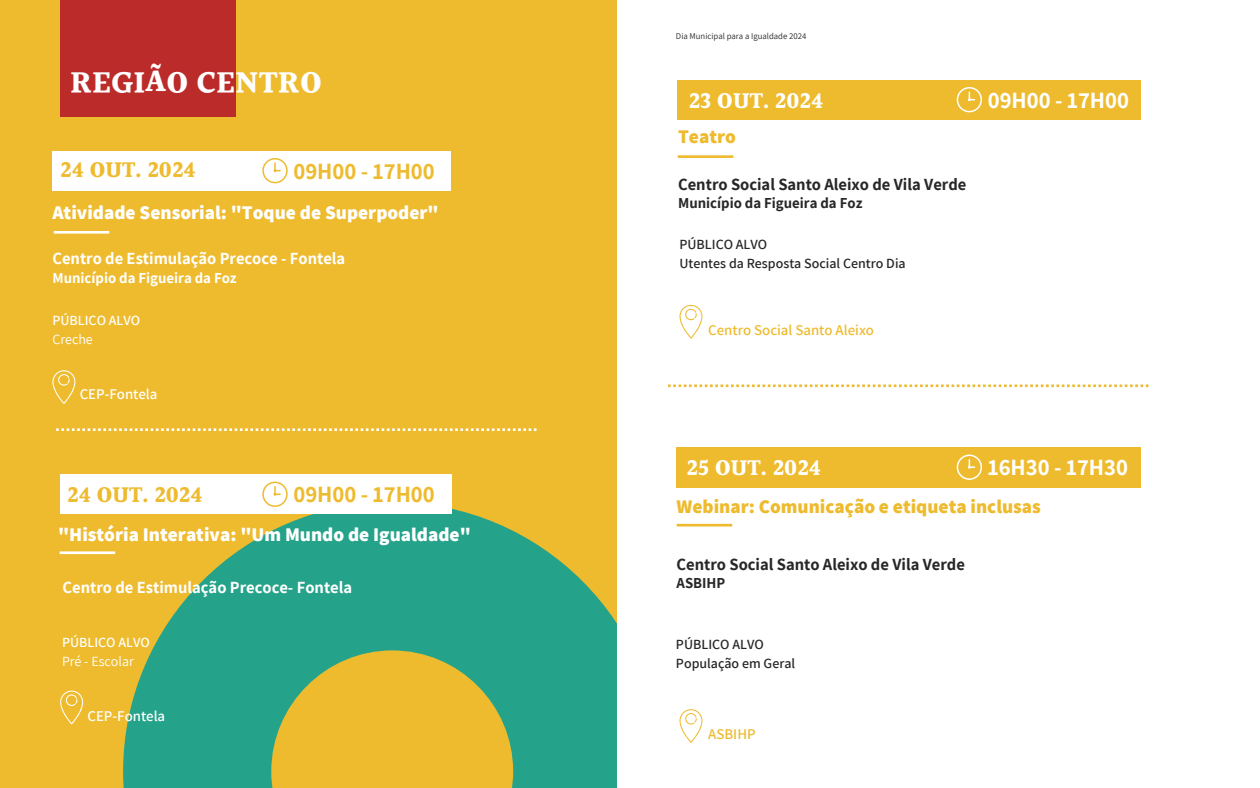
<style>
.page{position:relative;width:1260px;height:788px;background:#fff}
.page>*{position:absolute;margin:0;border:0;box-sizing:border-box;transform-origin:0 0}
.t1{font:700 31.5px "Halant";color:#fff}
.t2{font:700 22.75px "Assistant";color:#eebb2f}
.t3{font:700 22.75px "Assistant";color:#fff}
.t4{font:700 22.75px "Halant";color:#eebb2f}
.t5{font:700 22.75px "Halant";color:#fff}
.t6{font:800 19.25px "Assistant";color:#fff}
.t7{font:800 19.25px "Assistant";color:#eebb2f}
.t8{font:700 16.62px "Assistant";color:#fff}
.t9{font:700 16.62px "Assistant";color:#272727}
.t10{font:700 14.88px "Assistant";color:#272727}
.t11{font:600 14.88px "Assistant";color:#eebb2f}
.t12{font:700 14.88px "Assistant";color:#fff}
.t13{font:600 14.88px "Assistant";color:#fff}
.t14{font:600 14px/19.1px "Assistant";color:#272727}
.t15{font:600 14px "Assistant";color:#fff}
.t16{font:14px "Assistant";color:#fff}
.t17{font:8.75px "Assistant";color:#272727}
</style>
<div class="page">
<div style="left:0;top:0;width:623px;height:787px;background:#eebb2f"></div>
<svg style="left:123px;top:508px;width:494px;height:279px;fill:#25a38a"></svg>
<div style="left:617px;top:0;width:643px;height:787px;background:#fff"></div>
<div style="left:60px;top:0;width:176px;height:116px;background:#bb2b29"></div>
<svg style="left:668px;top:384px;width:484px;height:3px"></svg>
<div style="left:52px;top:151px;width:399px;height:39px;background:#fff"></div>
<hr style="left:54px;top:231px;width:55px;height:2px;background:#fff">
<svg style="left:52px;top:370px;width:23px;height:34px"></svg>
<svg style="left:262px;top:158px;width:26px;height:25px"></svg>
<div style="left:60px;top:474px;width:392px;height:39px;background:#fff"></div>
<hr style="left:60px;top:551px;width:55px;height:3px;background:#fff">
<svg style="left:60px;top:690px;width:23px;height:34px"></svg>
<svg style="left:56px;top:428px;width:484px;height:3px"></svg>
<div style="left:678px;top:80px;width:463px;height:39px;background:#eebb2f"></div>
<svg style="left:957px;top:87px;width:25px;height:25px"></svg>
<hr style="left:678px;top:155px;width:55px;height:3px;background:#eebb2f">
<svg style="left:680px;top:305px;width:22px;height:33px"></svg>
<div style="left:677px;top:447px;width:464px;height:41px;background:#eebb2f"></div>
<hr style="left:677px;top:524px;width:55px;height:2px;background:#eebb2f">
<svg style="left:957px;top:454px;width:25px;height:26px"></svg>
<svg style="left:680px;top:709px;width:22px;height:33px"></svg>
<svg style="left:262px;top:481px;width:26px;height:26px"></svg>
<h1 class="t1" style="left:70px;top:60px;width:254px">REGIÃO CENTRO</h1>
<p class="t4" style="left:60px;top:153px;width:137px">24 OUT. 2024</p>
<p class="t2" style="left:294px;top:156px;width:143px">09H00 - 17H00</p>
<h2 class="t6" style="left:52px;top:199px;width:388px">Atividade Sensorial: "Toque de Superpoder"</h2>
<p class="t8" style="left:52px;top:247px;width:294px">Centro de Estimulação Precoce - Fontela</p>
<p class="t12" style="left:52px;top:267px;width:186px">Município da Figueira da Foz</p>
<h2 class="t15" style="left:52px;top:311px;width:89px">PÚ BLICO ALVO</h2>
<h3 class="t16" style="left:52px;top:330px;width:42px">Creche</h3>
<h4 class="t13" style="left:80px;top:383px;width:79px">CEP-Fontela</h4>
<h3 class="t4" style="left:67px;top:477px;width:137px">24 OUT. 2024</h3>
<p class="t2" style="left:294px;top:479px;width:143px">09H00 - 17H00</p>
<p class="t6" style="left:58px;top:521px;width:414px">"História Interativa: "Um Mundo de Igualdade"</p>
<h6 class="t8" style="left:63px;top:575px;width:291px">Centro de Estimulação Precoce- Fontela</h6>
<h2 class="t15" style="left:62px;top:633px;width:89px">PÚ BLICO ALVO</h2>
<p class="t16" style="left:62px;top:652px;width:73px">Pré - Escolar</p>
<h2 class="t13" style="left:87px;top:705px;width:79px">CEP-Fontela</h2>
<h4 class="t17" style="left:676px;top:30px;width:132px">Dia Municipal para a Igualdade 2024</h4>
<h2 class="t5" style="left:689px;top:84px;width:136px">23 OUT. 2024</h2>
<p class="t7" style="left:678px;top:123px;width:59px">Teatro</p>
<p class="t9" style="left:678px;top:173px;width:290px">Centro Social Santo Aleixo de Vila Verde</p>
<p class="t10" style="left:678px;top:193px;width:186px">Município da Figueira da Foz</p>
<h6 class="t14" style="left:680px;top:234px;width:228px">PÚ BLICO ALVO<br>Utentes da Resposta Social Centro Dia</h6>
<p class="t11" style="left:708px;top:320px;width:167px">Centro Social Santo Aleixo</p>
<p class="t3" style="left:988px;top:85px;width:143px">09H00 - 17H00</p>
<h6 class="t5" style="left:686px;top:451px;width:136px">25 OUT. 2024</h6>
<p class="t3" style="left:988px;top:451px;width:142px">16H30 - 17H30</p>
<h2 class="t7" style="left:677px;top:493px;width:366px">Webinar: Comunicação e etiqueta inclusas</h2>
<h3 class="t9" style="left:677px;top:552px;width:290px">Centro Social Santo Aleixo de Vila Verde</h3>
<h3 class="t10" style="left:677px;top:572px;width:50px">ASBIHP</h3>
<h4 class="t14" style="left:676px;top:634px;width:121px">PÚ BLICO ALVO<br>População em Geral</h4>
<h6 class="t11" style="left:708px;top:724px;width:49px">ASBIHP</h6>
</div>
